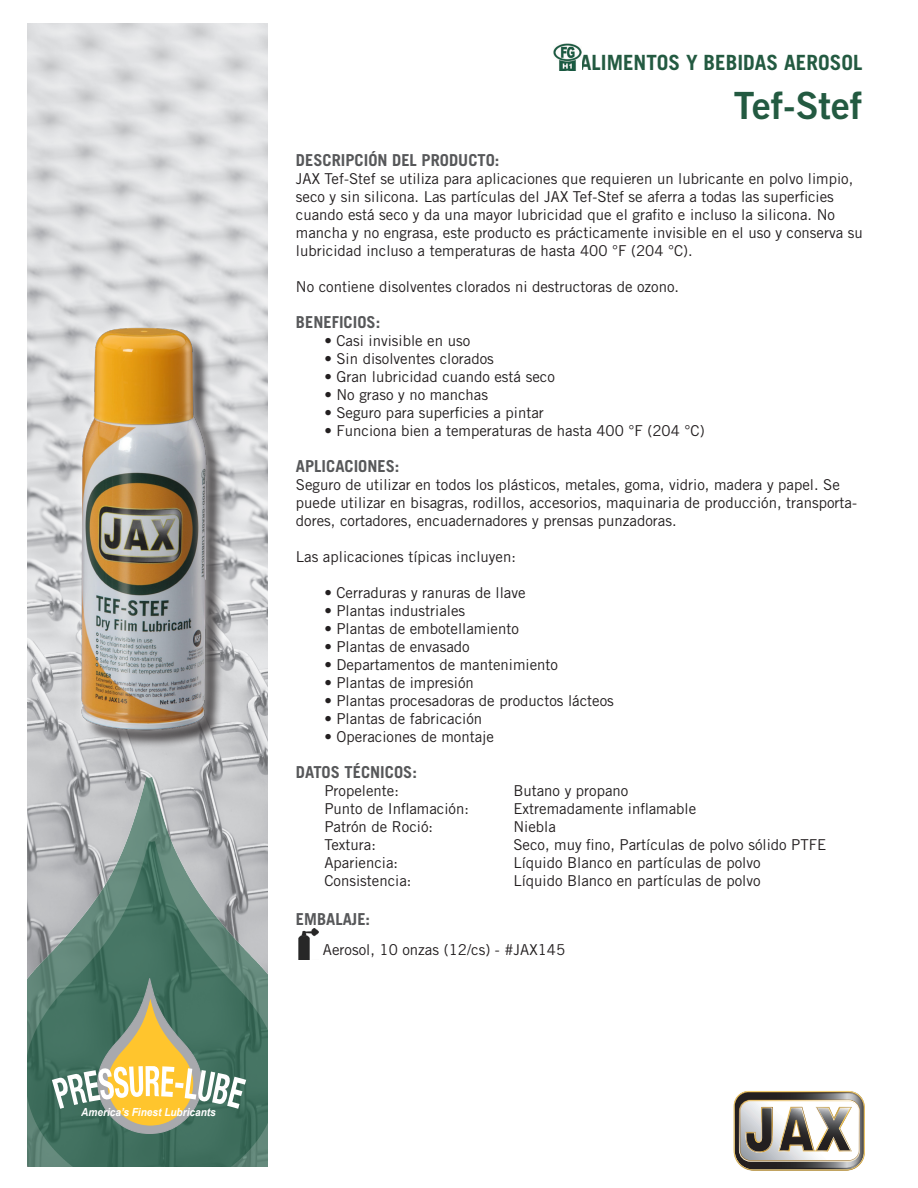
<style>
.page{position:relative;width:918px;height:1188px;background:#fff}
.page>*{position:absolute;margin:0;border:0;box-sizing:border-box;transform-origin:0 0}
.t1{font:37.5px "Trade Gothic Bold Two";color:#235a41}
.t2{font:700 21px "Trade Gothic";color:#235a41}
.t3{font:700 16.5px "Trade Gothic";color:#57585a}
.t4{font:15px/18px "Trade Gothic";color:#231f20}
.t5{font:italic 700 11.25px "Arial Narrow";color:#fff;scale:1.1 1}
</style>
<div class="page">
<img style="left:27px;top:24px;width:241px;height:754px">
<img style="left:27px;top:778px;width:241px;height:388px">
<svg style="left:52px;top:978px;width:194px;height:156px;background:#7e926e"></svg>
<div style="left:84px;top:331px;width:140px;height:417px;background:#231f20;opacity:.75"></div>
<img style="left:65px;top:322px;width:165px;height:412px">
<img style="left:554px;top:43px;width:27px;height:27px">
<svg style="left:734px;top:1091px;width:131px;height:80px"></svg>
<img style="left:298px;top:928px;width:21px;height:31px">
<p class="t5" style="left:81px;top:1103px;width:124px">America’s Finest Lubricants</p>
<p class="t2" style="left:580px;top:50px;width:284px">ALIMENTOS Y BEBIDAS AEROSOL</p>
<p class="t1" style="left:734px;top:83px;width:130px">Tef-Stef</p>
<p class="t3" style="left:296px;top:150px;width:205px">DESCRIPCIÓN DEL PRODUCTO:</p>
<p class="t4" style="left:296px;top:170px;width:568px">JAX Tef-Stef se utiliza para aplicaciones que requieren un lubricante en polvo limpio, seco y sin silicona. Las partículas del JAX Tef-Stef se aferra a todas las superficies cuando está seco y da una mayor lubricidad que el grafito e incluso la silicona. No mancha y no engrasa, este producto es prácticamente invisible en el uso y conserva su lubricidad incluso a temperaturas de hasta 400 °F (204 °C).</p>
<p class="t4" style="left:296px;top:278px;width:385px">No contiene disolventes clorados ni destructoras de ozono.</p>
<p class="t3" style="left:296px;top:312px;width:86px">BENEFICIOS:</p>
<p class="t4" style="left:324px;top:332px;width:147px">• Casi invisible en uso</p>
<p class="t4" style="left:324px;top:350px;width:171px">• Sin disolventes clorados</p>
<p class="t4" style="left:324px;top:368px;width:232px">• Gran lubricidad cuando está seco</p>
<p class="t4" style="left:324px;top:386px;width:165px">• No graso y no manchas</p>
<p class="t4" style="left:324px;top:404px;width:221px">• Seguro para superficies a pintar</p>
<p class="t4" style="left:324px;top:422px;width:382px">• Funciona bien a temperaturas de hasta 400 °F (204 °C)</p>
<p class="t3" style="left:296px;top:456px;width:105px">APLICACIONES:</p>
<p class="t4" style="left:296px;top:476px;width:563px">Seguro de utilizar en todos los plásticos, metales, goma, vidrio, madera y papel. Se puede utilizar en bisagras, rodillos, accesorios, maquinaria de producción, transporta&shy;dores, cortadores, encuadernadores y prensas punzadoras.</p>
<p class="t4" style="left:296px;top:548px;width:222px">Las aplicaciones típicas incluyen:</p>
<p class="t4" style="left:324px;top:584px;width:203px">• Cerraduras y ranuras de llave</p>
<p class="t4" style="left:324px;top:602px;width:142px">• Plantas industriales</p>
<p class="t4" style="left:324px;top:620px;width:196px">• Plantas de embotellamiento</p>
<p class="t4" style="left:324px;top:638px;width:147px">• Plantas de envasado</p>
<p class="t4" style="left:324px;top:656px;width:235px">• Departamentos de mantenimiento</p>
<p class="t4" style="left:324px;top:674px;width:151px">• Plantas de impresión</p>
<p class="t4" style="left:324px;top:692px;width:291px">• Plantas procesadoras de productos lácteos</p>
<p class="t4" style="left:324px;top:710px;width:159px">• Plantas de fabricación</p>
<p class="t4" style="left:324px;top:728px;width:171px">• Operaciones de montaje</p>
<p class="t3" style="left:296px;top:762px;width:123px">DATOS TÉCNICOS:</p>
<p class="t4" style="left:324px;top:782px;width:76px">Propelente:</p>
<p class="t4" style="left:513px;top:782px;width:117px">Butano y propano</p>
<p class="t4" style="left:324px;top:800px;width:146px">Punto de Inflamación:</p>
<p class="t4" style="left:513px;top:800px;width:184px">Extremadamente inflamable</p>
<p class="t4" style="left:324px;top:818px;width:110px">Patrón de Roció:</p>
<p class="t4" style="left:513px;top:818px;width:44px">Niebla</p>
<p class="t4" style="left:324px;top:836px;width:53px">Textura:</p>
<p class="t4" style="left:513px;top:836px;width:314px">Seco, muy fino, Partículas de polvo sólido PTFE</p>
<p class="t4" style="left:324px;top:854px;width:75px">Apariencia:</p>
<p class="t4" style="left:513px;top:854px;width:249px">Líquido Blanco en partículas de polvo</p>
<p class="t4" style="left:324px;top:872px;width:89px">Consistencia:</p>
<p class="t4" style="left:513px;top:872px;width:249px">Líquido Blanco en partículas de polvo</p>
<p class="t3" style="left:296px;top:909px;width:76px">EMBALAJE:</p>
<p class="t4" style="left:323px;top:941px;width:244px">Aerosol, 10 onzas (12/cs) - #JAX145</p>
</div>
